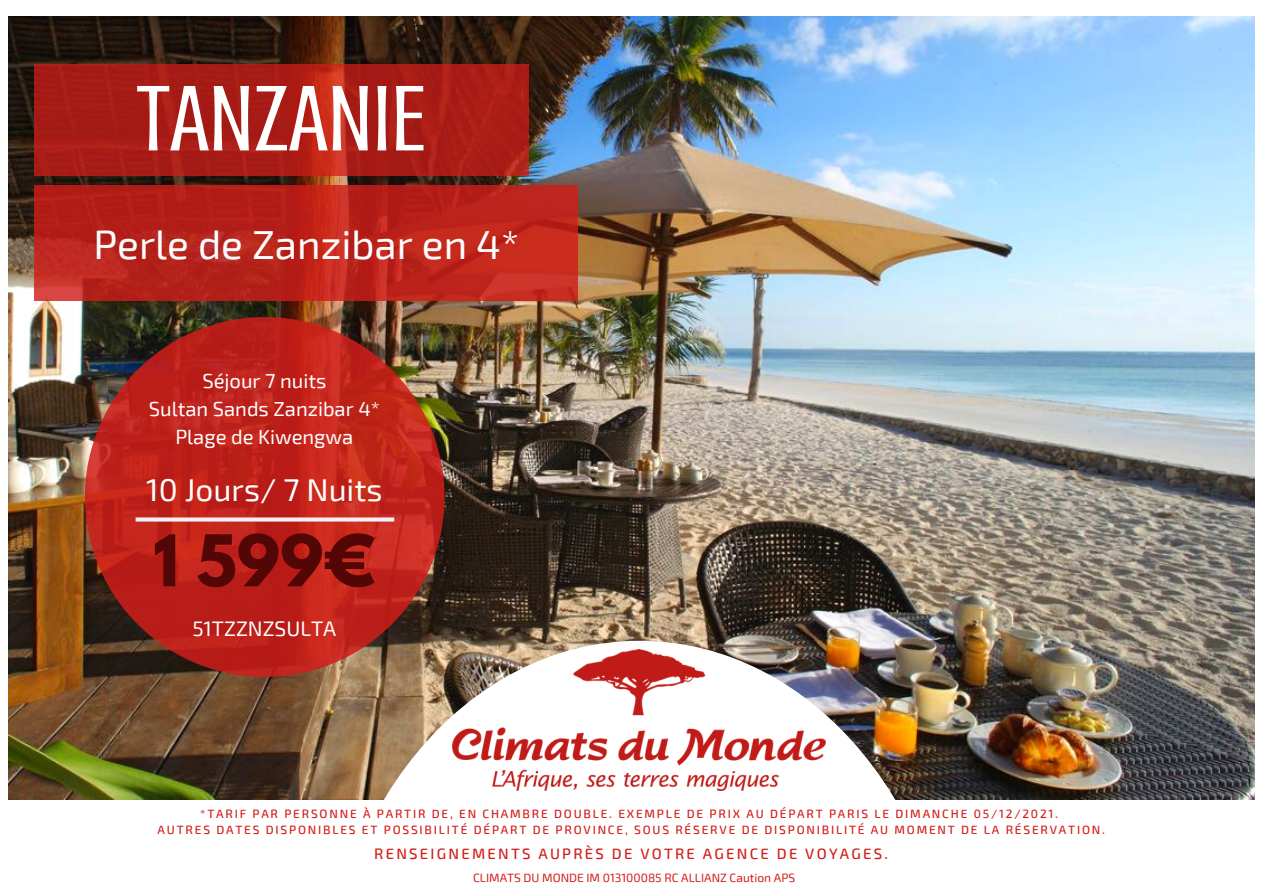
<style>
.page{position:relative;width:1263px;height:894px;background:#fff}
.page>*{position:absolute;margin:0;border:0;box-sizing:border-box;transform-origin:0 0}
.t1{font:96px "Crushed";color:#fff}
.t2{font:700 63px "League Spartan";color:#520605}
.t3{font:40.5px "Exo 2";color:#fff}
.t4{font:31.5px "Exo 2";color:#fff}
.t5{font:21px "Exo 2";color:#fff}
.t6{font:20.25px "Exo 2";color:#fff}
.t7{font:500 15px "Exo 2";letter-spacing:.15em;color:#d11d19}
.t8{font:500 12px "Exo 2";letter-spacing:.15em;color:#d11d19}
.t9{font:12px "Exo 2";color:#d11d19}
</style>
<div class="page">
<img style="left:8px;top:16px;width:1247px;height:783px">
<img style="left:323px;top:640px;width:633px;height:160px">
<svg style="left:35px;top:64px;width:494px;height:111px;background:#aa1c16"></svg>
<svg style="left:35px;top:185px;width:543px;height:116px;background:#bb241b"></svg>
<svg style="left:85px;top:317px;width:360px;height:359px;background:#a8291f"></svg>
<svg style="left:136px;top:517px;width:258px;height:4px"></svg>
<img style="left:452px;top:649px;width:374px;height:141px">
<p class="t1" style="left:136px;top:65px;width:292px">TANZANIE</p>
<p class="t3" style="left:93px;top:218px;width:427px">Perle de Zanzibar en 4*</p>
<p class="t6" style="left:202px;top:367px;width:126px">Séjour 7 nuits</p>
<p class="t6" style="left:149px;top:395px;width:232px">Sultan Sands Zanzibar 4*</p>
<p class="t6" style="left:175px;top:423px;width:179px">Plage de Kiwengwa</p>
<p class="t4" style="left:146px;top:469px;width:238px">10 Jours/ 7 Nuits</p>
<p class="t2" style="left:153px;top:529px;width:224px">1 599€</p>
<p class="t5" style="left:192px;top:615px;width:145px">51TZZNZSULTA</p>
<p class="t8" style="left:200px;top:805px;width:859px">*TARIF PAR PERSONNE À PARTIR DE, EN CHAMBRE DOUBLE. EXEMPLE DE PRIX AU DÉPART PARIS LE DIMANCHE 05/12/2021.</p>
<p class="t8" style="left:158px;top:821px;width:949px">AUTRES DATES DISPONIBLES ET POSSIBILITÉ DÉPART DE PROVINCE, SOUS RÉSERVE DE DISPONIBILITÉ AU MOMENT DE LA RÉSERVATION.</p>
<p class="t7" style="left:374px;top:843px;width:515px">RENSEIGNEMENTS AUPRÈS DE VOTRE AGENCE DE VOYAGES.</p>
<p class="t9" style="left:473px;top:869px;width:324px">CLIMATS DU MONDE IM 013100085 RC ALLIANZ Caution APS</p>
</div>
